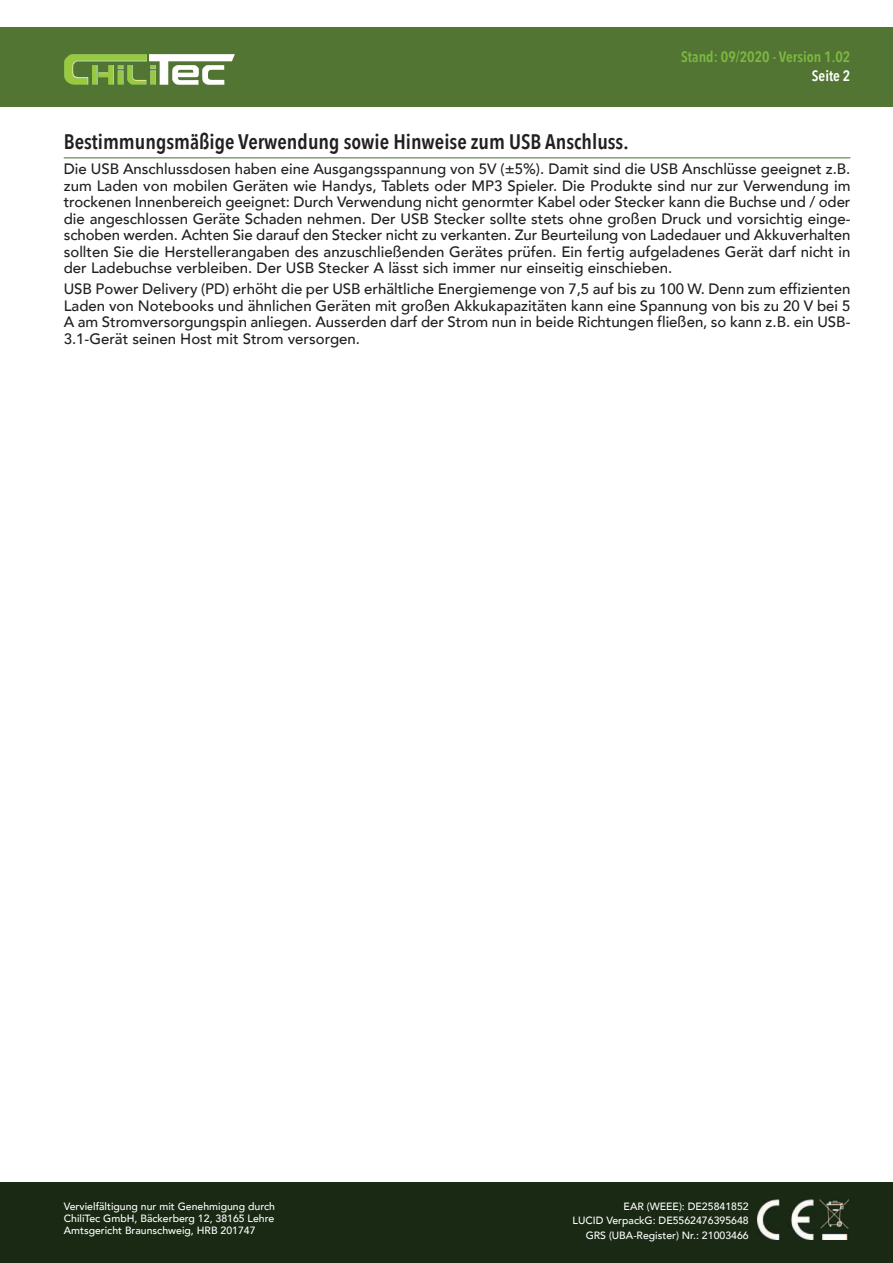
<style>
.page{position:relative;width:893px;height:1263px;background:#fff}
.page>*{position:absolute;margin:0;border:0;box-sizing:border-box;transform-origin:0 0}
.t1{font:600 21px "Avenir Next Condensed";color:#221f1f}
.t2{font:500 15px/16.5px "Avenir";color:#221f1f;text-align:justify}
.t3{font:600 15px "Avenir Next Condensed";color:#7eb941}
.t4{font:600 15px "Avenir Next Condensed";color:#fff}
.t5{font:500 10.5px/12px "Avenir";color:#fff;text-align:justify}
</style>
<div class="page">
<div style="left:0;top:27px;width:893px;height:79px;background:#527534"></div>
<div style="left:0;top:1182px;width:893px;height:81px;background:#192914"></div>
<img style="left:820px;top:1199px;width:29px;height:40px">
<img style="left:757px;top:1199px;width:56px;height:40px">
<img style="left:64px;top:54px;width:171px;height:31px">
<hr style="left:64px;top:157px;width:786px;height:1px;background:#527534">
<p class="t3" style="left:681px;top:50px;width:171px">Stand: 09/2020 - Version 1.02</p>
<p class="t4" style="left:812px;top:70px;width:40px">Seite 2</p>
<h1 class="t1" style="left:64px;top:133px;width:566px">Bestimmungsmäßige Verwendung sowie Hinweise zum USB Anschluss.</h1>
<p class="t2" style="left:64px;top:162px;width:788px">Die USB Anschlussdosen haben eine Ausgangsspannung von 5V (±5%). Damit sind die USB Anschlüsse geeignet z.B. zum Laden von mobilen Geräten wie Handys, Tablets oder MP3 Spieler. Die Produkte sind nur zur Verwendung im trockenen Innenbereich geeignet: Durch Verwendung nicht genormter Kabel oder Stecker kann die Buchse und / oder die angeschlossen Geräte Schaden nehmen. Der USB Stecker sollte stets ohne großen Druck und vorsichtig einge&shy;schoben werden. Achten Sie darauf den Stecker nicht zu verkanten. Zur Beurteilung von Ladedauer und Akkuverhalten sollten Sie die Herstellerangaben des anzuschließenden Gerätes prüfen. Ein fertig aufgeladenes Gerät darf nicht in der Ladebuchse verbleiben. Der USB Stecker A lässt sich immer nur einseitig einschieben.</p>
<p class="t2" style="left:64px;top:282px;width:788px">USB Power Delivery (PD) erhöht die per USB erhältliche Energiemenge von 7,5 auf bis zu 100 W. Denn zum effizienten Laden von Notebooks und ähnlichen Geräten mit großen Akkukapazitäten kann eine Spannung von bis zu 20 V bei 5<br>A am Stromversorgungspin anliegen. Ausserden darf der Strom nun in beide Richtungen fließen, so kann z.B. ein USB-3.1-Gerät seinen Host mit Strom versorgen.</p>
<p class="t5" style="left:64px;top:1201px;width:213px">Vervielfältigung nur mit Genehmigung durch ChiliTec GmbH, Bäckerberg 12, 38165 Lehre Amtsgericht Braunschweig, HRB 201747</p>
<p class="t5" style="left:573px;top:1200px;width:178px;line-height:14.7px;text-align:right">EAR (WEEE): DE25841852<br>LUCID VerpackG: DE5562476395648<br>GRS (UBA-Register) Nr.: 21003466</p>
</div>
